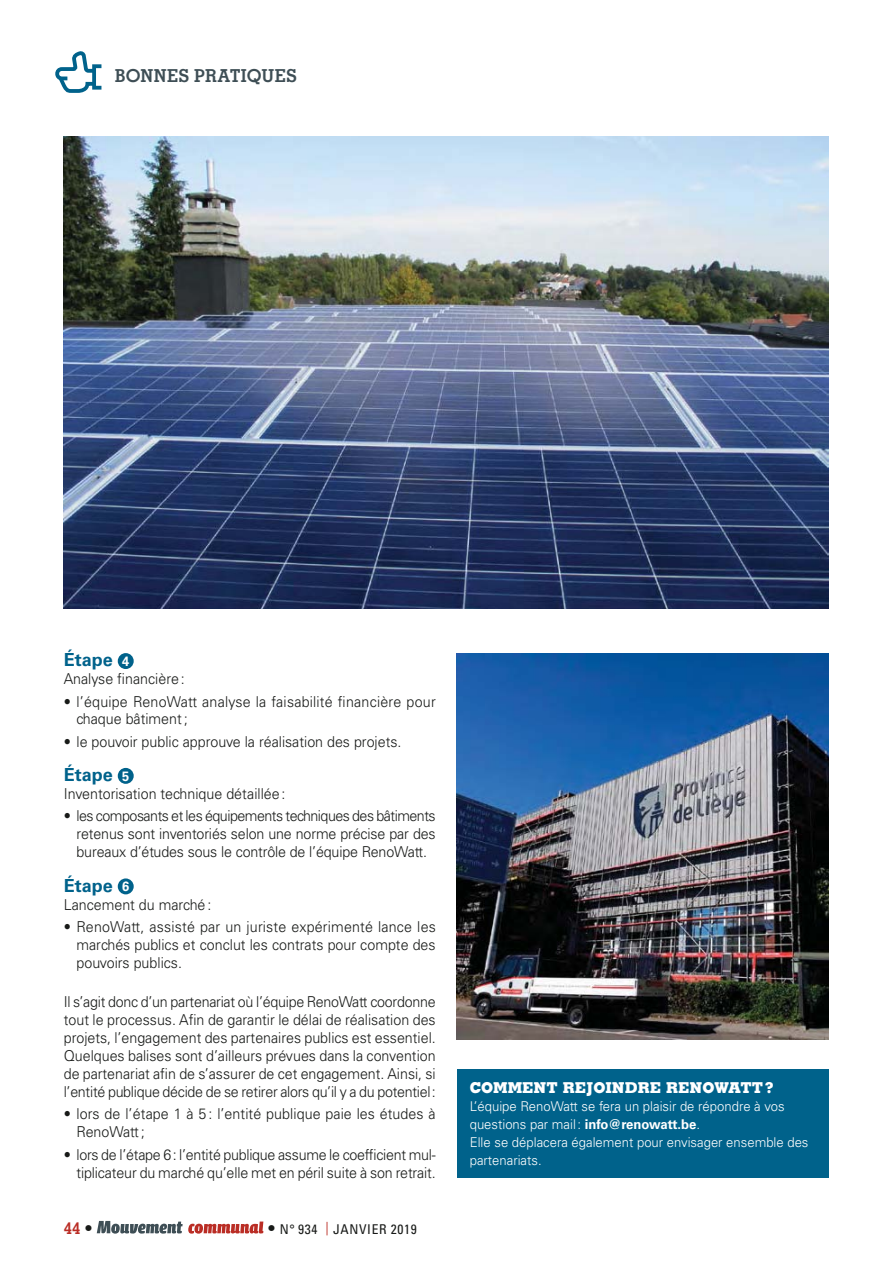
<style>
.page{position:relative;width:893px;height:1263px;background:#fff}
.page>*{position:absolute;margin:0;border:0;box-sizing:border-box;transform-origin:0 0}
.t1{font:700 18px "Univers LT Std";color:#00628b}
.t2{font:700 17.85px "Memphis LT Std";letter-spacing:.015em;color:#3e4e55}
.t3{font:700 16.5px "Memphis LT Std";color:#ba2d25}
.t4{font:300 15px/18px "Univers LT Std";color:#181a18;text-align:justify;scale:.95 1}
.t5{font:800 15px "Memphis LT Std";color:#fff}
.t6{font:300 13.5px/18px "Univers LT Std";color:#fff}
.t7{font:condensed 13.5px "Univers LT Std";letter-spacing:.05em;color:#181a18}
.s1{font-size:13.5px;color:#fff}
.s2{color:#181a18}
.s3{font-family:"Memphis LT Std";font-weight:700;font-stretch:normal;font-size:16.5px}
.s4{color:#ba2d25}
.s5{font-weight:700}
</style>
<div class="page">
<svg style="left:55px;top:51px;width:37px;height:42px"></svg>
<div style="left:92px;top:64px;width:11px;height:26px;border:4px solid #00628b"></div>
<div style="left:118px;top:653px;width:16px;height:16px;background:#00628b;border-radius:50%"></div>
<div style="left:118px;top:768px;width:16px;height:16px;background:#00628b;border-radius:50%"></div>
<div style="left:118px;top:878px;width:16px;height:16px;background:#00628b;border-radius:50%"></div>
<div style="left:457px;top:1069px;width:372px;height:109px;background:#00628b"></div>
<img style="left:457px;top:653px;width:372px;height:386px">
<img style="left:64px;top:136px;width:765px;height:472px">
<svg style="left:97px;top:1221px;width:166px;height:13px"></svg>
<p class="t2" style="left:115px;top:68px;width:184px">BONNES PRATIQUES</p>
<p class="t1" style="left:64px;top:652px;width:67px">Étape <span class="s1">4</span></p>
<p class="t4" style="left:64px;top:671px;width:129px">Analyse financière :</p>
<p class="t4" style="left:77px;top:693px;width:380px;text-indent:-13px">• l’équipe RenoWatt analyse la faisabilité financière pour chaque bâtiment ;</p>
<p class="t4" style="left:64px;top:733px;width:357px">• le pouvoir public approuve la réalisation des projets.</p>
<p class="t1" style="left:64px;top:767px;width:67px">Étape <span class="s1">5</span></p>
<p class="t4" style="left:64px;top:786px;width:235px">Inventorisation technique détaillée :</p>
<p class="t4" style="left:77px;top:808px;width:380px;text-indent:-13px">• les composants et les équipements techniques des bâtiments retenus sont inventoriés selon une norme précise par des bureaux d’études sous le contrôle de l’équipe RenoWatt.</p>
<p class="t1" style="left:64px;top:878px;width:67px">Étape <span class="s1">6</span></p>
<p class="t4" style="left:64px;top:896px;width:157px">Lancement du marché :</p>
<p class="t4" style="left:77px;top:918px;width:380px;text-indent:-13px">• RenoWatt, assisté par un juriste expérimenté lance les marchés publics et conclut les contrats pour compte des pouvoirs publics.</p>
<p class="t4" style="left:64px;top:994px;width:393px">Il s’agit donc d’un partenariat où l’équipe RenoWatt coordonne tout le processus. Afin de garantir le délai de réalisation des projets, l’engagement des partenaires publics est essentiel.<br>Quelques balises sont d’ailleurs prévues dans la convention de partenariat afin de s’assurer de cet engagement. Ainsi, si l’entité publique décide de se retirer alors qu’il y a du potentiel :</p>
<p class="t4" style="left:77px;top:1106px;width:379px;text-indent:-13px">• lors de l’étape 1 à 5 : l’entité publique paie les études à<br>RenoWatt ;</p>
<p class="t4" style="left:64px;top:1146px;width:393px;text-align:right">• lors de l’étape 6 : l’entité publique assume le coefficient mul&shy;tiplicateur du marché qu’elle met en péril suite à son retrait.</p>
<p class="t3" style="left:64px;top:1221px;width:30px">44 <span class="s2">•</span></p>
<p class="t7" style="left:267px;top:1221px;width:151px"><span class="s3">•</span> N° 934 <span class="s4">|</span> JANVIER 2019</p>
<p class="t5" style="left:470px;top:1079px;width:305px">COMMENT REJOINDRE RENOWATT ?</p>
<p class="t6" style="left:470px;top:1098px;width:340px">L’équipe RenoWatt se fera un plaisir de répondre à vos questions par mail : <span class="s5">info@renowatt.be</span>.<br>Elle se déplacera également pour envisager ensemble des partenariats.</p>
</div>
